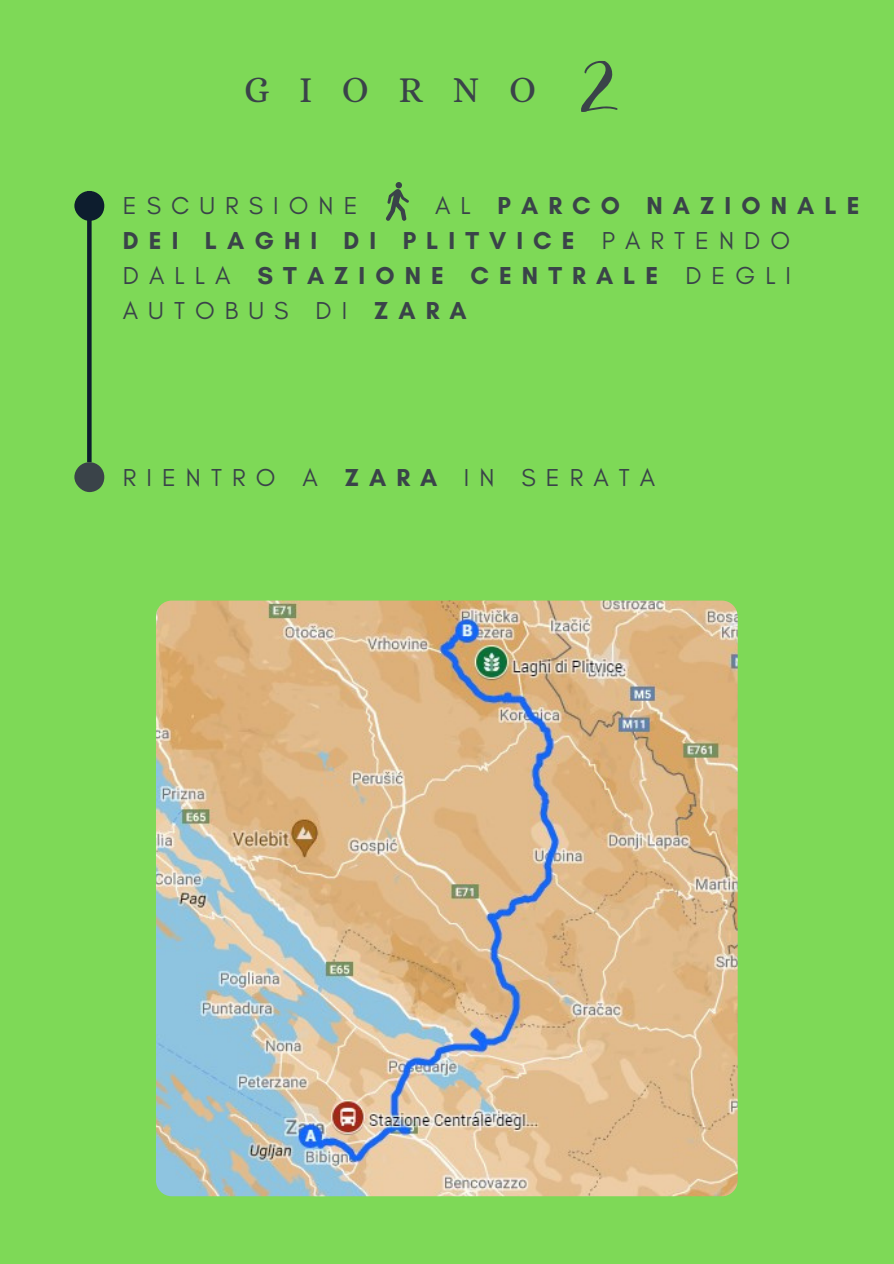
<style>
.page{position:relative;width:894px;height:1264px;background:#fff}
.page>*{position:absolute;margin:0;border:0;box-sizing:border-box;transform-origin:0 0}
.t1{font:36.75px "Alice";letter-spacing:.8em;color:#3a4349}
.t2{font:700 24.9px/34.8px "Glacial Indifference";letter-spacing:.405em;color:#3a4349}
.t3{font:24.9px "Glacial Indifference";letter-spacing:.405em;color:#3a4349}
.s1{font-weight:400}
.s2{font-weight:700}
</style>
<div class="page">
<div style="left:0;top:0;width:893px;height:1263px;background:#7ed957"></div>
<div style="left:87px;top:191px;width:5px;height:271px;background:#0d1d2e"></div>
<svg style="left:74px;top:191px;width:30px;height:30px"></svg>
<svg style="left:74px;top:462px;width:30px;height:30px"></svg>
<svg style="left:581px;top:61px;width:36px;height:50px"></svg>
<div style="left:395px;top:182px;width:7px;height:6px;background:#3a4349;border-radius:50%"></div>
<svg style="left:386px;top:189px;width:23px;height:32px"></svg>
<img style="left:156px;top:600px;width:581px;height:595px;border-radius:16px">
<p class="t1" style="left:244px;top:69px;width:293px">GIORNO</p>
<h1 class="t2" style="left:123px;top:188px;width:738px;text-indent:312px"><span class="s1">AL</span> PARCO NAZIONALE<br>DEI LAGHI DI PLITVICE <span class="s1">PARTENDO<br>DALLA</span> STAZIONE CENTRALE <span class="s1">DEGLI<br>AUTOBUS DI</span> ZARA</h1>
<h1 class="t3" style="left:123px;top:191px;width:236px">ESCURSIONE</h1>
<p class="t3" style="left:123px;top:462px;width:534px">RIENTRO A <span class="s2">ZARA</span> IN SERATA</p>
</div>
